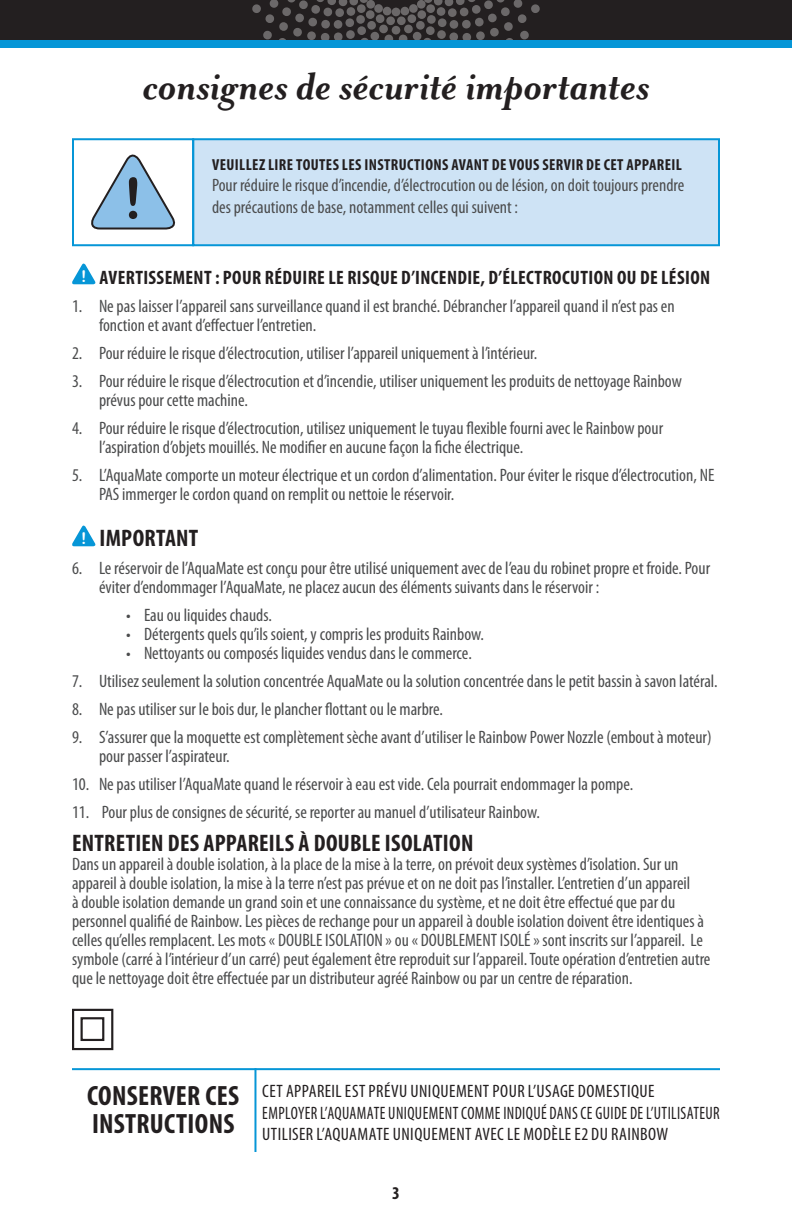
<style>
.page{position:relative;width:792px;height:1224px;background:#fff}
.page>*{position:absolute;margin:0;border:0;box-sizing:border-box;transform-origin:0 0}
.t1{font:56.6px "Arial Rounded MT Bold";color:#231f20}
.t2{font:italic 700 44px "Mrs Eaves";color:#231f20}
.t3{font:700 condensed 28px/28px "Myriad Pro";letter-spacing:.01em;color:#231f20}
.t4{font:700 condensed 24px "Myriad Pro";letter-spacing:.01em;color:#231f20}
.t5{font:700 condensed 19.6px "Myriad Pro";letter-spacing:.02em;color:#231f20}
.t6{font:condensed 18px/19px "Myriad Pro";color:#4b4c4d}
.t7{font:condensed 18px "Myriad Pro";letter-spacing:.025em;color:#231f20}
.t8{font:condensed 18px "Myriad Pro";letter-spacing:.025em;color:#231f20;scale:.89 1}
.t9{font:700 condensed 18px "Myriad Pro";color:#231f20}
.t10{font:16.2px "Arial Rounded MT Bold";color:#fff}
.t11{font:700 condensed 16px "Myriad Pro";letter-spacing:.025em;color:#231f20}
</style>
<div class="page">
<div style="left:0;top:0;width:792px;height:40px;background:#231f20"></div>
<svg style="left:252px;top:0;width:288px;height:40px"></svg>
<div style="left:0;top:40px;width:792px;height:8px;background:#0696d7"></div>
<svg style="left:72px;top:263px;width:24px;height:21px"></svg>
<svg style="left:72px;top:525px;width:24px;height:21px"></svg>
<hr style="left:72px;top:1068px;width:648px;height:2px;background:#0696d7">
<hr style="left:254px;top:1068px;width:2px;height:84px;background:#0696d7">
<div style="left:192px;top:138px;width:528px;height:108px;background:#cee3f5;border:2px solid #0696d7"></div>
<div style="left:72px;top:138px;width:122px;height:108px;border:2px solid #0696d7"></div>
<svg style="left:91px;top:154px;width:85px;height:76px"></svg>
<div style="left:72px;top:1009px;width:41px;height:41px;border:2px solid #231f20"></div>
<div style="left:81px;top:1017px;width:23px;height:24px;border:2px solid #231f20"></div>
<p class="t2" style="left:143px;top:62px;width:508px">consignes de sécurité importantes</p>
<p class="t1" style="left:124px;top:165px;width:20px">!</p>
<p class="t11" style="left:212px;top:154px;width:471px">VEUILLEZ LIRE TOUTES LES INSTRUCTIONS AVANT DE VOUS SERVIR DE CET APPAREIL</p>
<p class="t6" style="left:212px;top:174px;width:474px;line-height:21.6px">Pour réduire le risque d’incendie, d’électrocution ou de lésion, on doit toujours prendre des précautions de base, notamment celles qui suivent :</p>
<p class="t10" style="left:81px;top:267px;width:7px">!</p>
<p class="t5" style="left:99px;top:266px;width:612px">AVERTISSEMENT : POUR RÉDUIRE LE RISQUE D’INCENDIE, D’ÉLECTROCUTION OU DE LÉSION</p>
<p class="t6" style="left:99px;top:297px;width:577px;text-indent:-27px">1. Ne pas laisser l’appareil sans surveillance quand il est branché. Débrancher l’appareil quand il n’est pas en fonction et avant d’effectuer l’entretien.</p>
<p class="t6" style="left:72px;top:344px;width:467px">2. Pour réduire le risque d’électrocution, utiliser l’appareil uniquement à l’intérieur.</p>
<p class="t6" style="left:99px;top:372px;width:584px;text-indent:-27px">3. Pour réduire le risque d’électrocution et d’incendie, utiliser uniquement les produits de nettoyage Rainbow prévus pour cette machine.</p>
<p class="t6" style="left:99px;top:419px;width:566px;text-indent:-27px">4. Pour réduire le risque d’électrocution, utilisez uniquement le tuyau flexible fourni avec le Rainbow pour l’aspiration d’objets mouillés. Ne modifier en aucune façon la fiche électrique.</p>
<p class="t6" style="left:99px;top:466px;width:617px;text-indent:-27px">5. L’AquaMate comporte un moteur électrique et un cordon d’alimentation. Pour éviter le risque d’électrocution, NE<br>PAS immerger le cordon quand on remplit ou nettoie le réservoir.</p>
<p class="t10" style="left:81px;top:529px;width:7px">!</p>
<p class="t4" style="left:100px;top:523px;width:100px">IMPORTANT</p>
<p class="t6" style="left:99px;top:559px;width:613px;text-indent:-27px">6. Le réservoir de l’AquaMate est conçu pour être utilisé uniquement avec de l’eau du robinet propre et froide. Pour éviter d’endommager l’AquaMate, ne placez aucun des éléments suivants dans le réservoir :</p>
<p class="t6" style="left:126px;top:606px;width:147px">• Eau ou liquides chauds.</p>
<p class="t6" style="left:126px;top:625px;width:360px">• Détergents quels qu’ils soient, y compris les produits Rainbow.</p>
<p class="t6" style="left:126px;top:644px;width:347px">• Nettoyants ou composés liquides vendus dans le commerce.</p>
<p class="t6" style="left:72px;top:672px;width:647px">7. Utilisez seulement la solution concentrée AquaMate ou la solution concentrée dans le petit bassin à savon latéral.</p>
<p class="t6" style="left:72px;top:700px;width:372px">8. Ne pas utiliser sur le bois dur, le plancher flottant ou le marbre.</p>
<p class="t6" style="left:99px;top:728px;width:614px;text-indent:-27px">9. S’assurer que la moquette est complètement sèche avant d’utiliser le Rainbow Power Nozzle (embout à moteur) pour passer l’aspirateur.</p>
<p class="t6" style="left:72px;top:775px;width:563px">10. Ne pas utiliser l’AquaMate quand le réservoir à eau est vide. Cela pourrait endommager la pompe.</p>
<p class="t6" style="left:72px;top:803px;width:469px">11. Pour plus de consignes de sécurité, se reporter au manuel d’utilisateur Rainbow.</p>
<p class="t4" style="left:72px;top:828px;width:403px">ENTRETIEN DES APPAREILS À DOUBLE ISOLATION</p>
<p class="t6" style="left:72px;top:854px;width:640px">Dans un appareil à double isolation, à la place de la mise à la terre, on prévoit deux systèmes d’isolation. Sur un appareil à double isolation, la mise à la terre n’est pas prévue et on ne doit pas l’installer. L’entretien d’un appareil<br>à double isolation demande un grand soin et une connaissance du système, et ne doit être effectué que par du personnel qualifié de Rainbow. Les pièces de rechange pour un appareil à double isolation doivent être identiques à celles qu’elles remplacent. Les mots « DOUBLE ISOLATION » ou « DOUBLEMENT ISOLÉ » sont inscrits sur l’appareil. Le symbole (carré à l’intérieur d’un carré) peut également être reproduit sur l’appareil. Toute opération d’entretien autre que le nettoyage doit être effectuée par un distributeur agréé Rainbow ou par un centre de réparation.</p>
<p class="t3" style="left:87px;top:1081px;width:154px">CONSERVER CES<br>INSTRUCTIONS</p>
<p class="t7" style="left:262px;top:1080px;width:394px">CET APPAREIL EST PRÉVU UNIQUEMENT POUR L’USAGE DOMESTIQUE</p>
<p class="t8" style="left:262px;top:1102px;width:516px">EMPLOYER L’AQUAMATE UNIQUEMENT COMME INDIQUÉ DANS CE GUIDE DE L’UTILISATEUR</p>
<p class="t7" style="left:262px;top:1124px;width:408px">UTILISER L’AQUAMATE UNIQUEMENT AVEC LE MODÈLE E2 DU RAINBOW</p>
<p class="t9" style="left:392px;top:1181px;width:9px">3</p>
</div>
